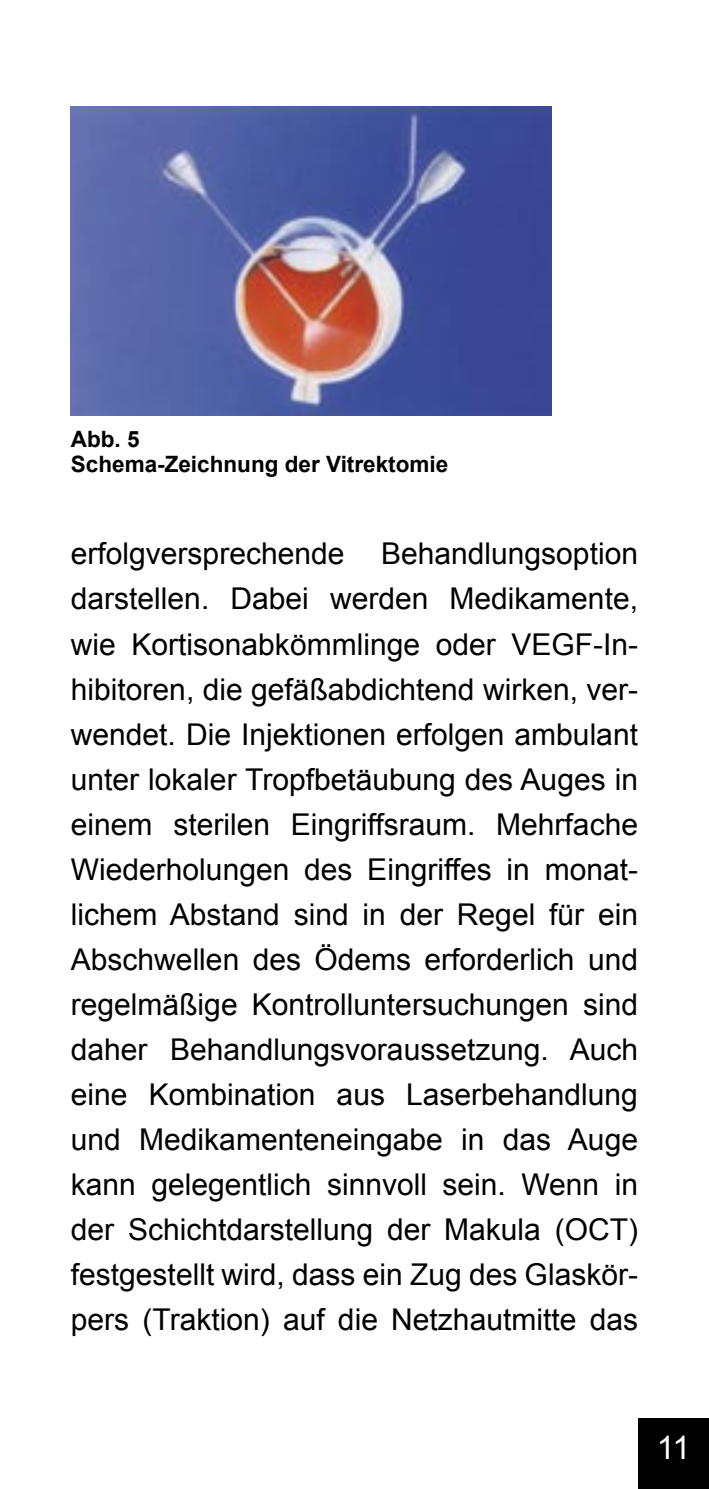
<style>
.page{position:relative;width:709px;height:1489px;background:#fff}
.page>*{position:absolute;margin:0;border:0;box-sizing:border-box;transform-origin:0 0}
.t1{font:32.5px "Arial";color:#fff}
.t2{font:30px/45px "Arial";color:#000;text-align:justify}
.t3{font:700 22.5px/25px "Arial";color:#000}
</style>
<div class="page">
<div style="left:638px;top:1417px;width:71px;height:71px;background:#000"></div>
<img style="left:71px;top:106px;width:480px;height:309px">
<p class="t3" style="left:71px;top:427px;width:379px">Abb. 5<br>Schema-Zeichnung der Vitrektomie</p>
<p class="t2" style="left:71px;top:531px;width:568px">erfolgversprechende Behandlungsoption darstellen. Dabei werden Medikamente, wie Kortisonabkömmlinge oder VEGF-In&shy;hibitoren, die gefäßabdichtend wirken, ver&shy;wendet. Die Injektionen erfolgen ambulant unter lokaler Tropfbetäubung des Auges in einem sterilen Eingriffsraum. Mehrfache Wiederholungen des Eingriffes in monat&shy;lichem Abstand sind in der Regel für ein Abschwellen des Ödems erforderlich und regelmäßige Kontrolluntersuchungen sind daher Behandlungsvoraussetzung. Auch eine Kombination aus Laserbehandlung und Medikamenteneingabe in das Auge kann gelegentlich sinnvoll sein. Wenn in der Schichtdarstellung der Makula (OCT) festgestellt wird, dass ein Zug des Glaskör&shy;pers (Traktion) auf die Netzhautmitte das</p>
<p class="t1" style="left:656px;top:1425px;width:35px">11</p>
</div>
